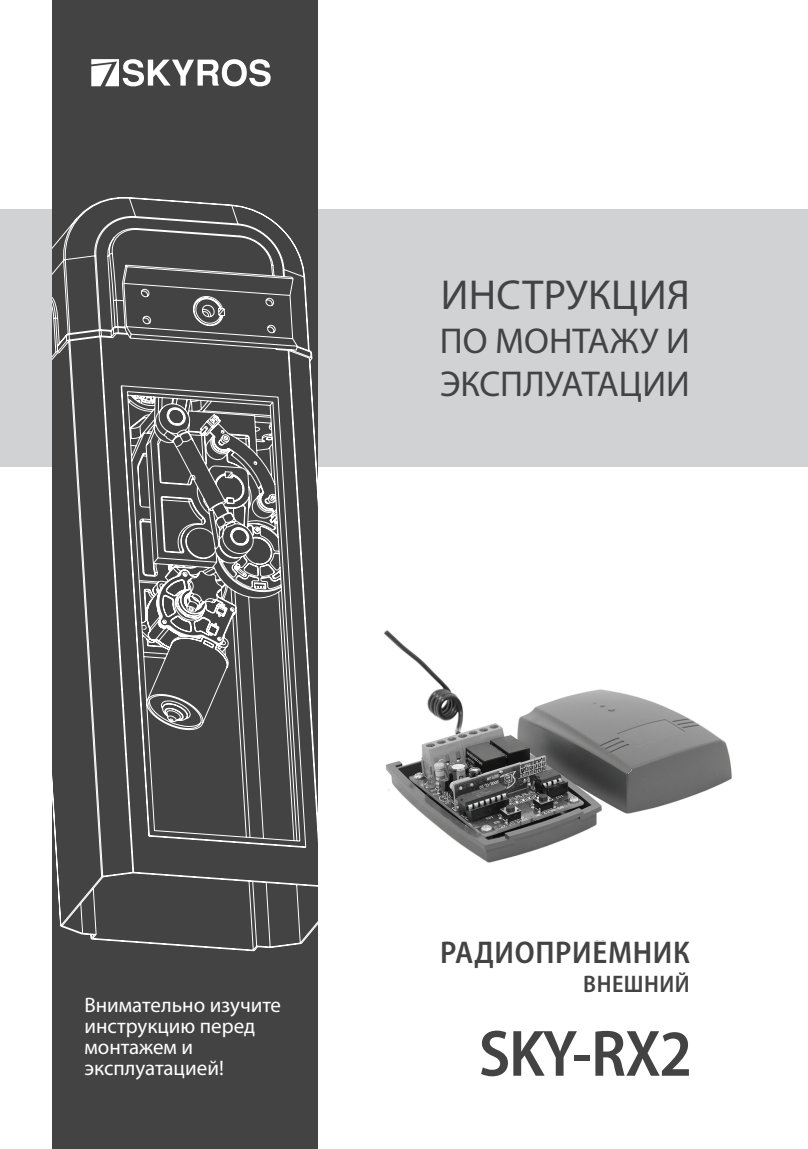
<style>
.page{position:relative;width:808px;height:1149px;background:#fff}
.page>*{position:absolute;margin:0;border:0;box-sizing:border-box;transform-origin:0 0}
.t1{font:600 semi-condensed 66px "Myriad Pro";letter-spacing:-.02em;color:#434343}
.t2{font:42px "Myriad Pro";letter-spacing:.01em;color:#434343}
.t3{font:36px/43.2px "Myriad Pro";color:#434343}
.t4{font:600 semi-condensed 31.5px "Myriad Pro";letter-spacing:.02em;color:#434343}
.t5{font:600 semi-condensed 24px "Myriad Pro";letter-spacing:.02em;color:#434343}
.t6{font:21px/21px "Myriad Pro";color:#fff}
</style>
<div class="page">
<div style="left:0;top:209px;width:808px;height:257px;background:#d1d2d4"></div>
<div style="left:52px;top:0;width:265px;height:1148px;background:#434343"></div>
<svg style="left:91px;top:59px;width:180px;height:27px"></svg>
<svg style="left:52px;top:197px;width:265px;height:754px"></svg>
<img style="left:384px;top:630px;width:348px;height:233px">
<h2 class="t2" style="left:441px;top:269px;width:251px">ИНСТРУКЦИЯ</h2>
<h3 class="t3" style="left:440px;top:318px;width:251px">ПО МОНТАЖУ И<br>ЭКСПЛУАТАЦИИ</h3>
<p class="t6" style="left:84px;top:993px;width:198px">Внимательно изучите инструкцию перед монтажем и эксплуатацией!</p>
<h3 class="t4" style="left:440px;top:932px;width:251px">РАДИОПРИЁМНИК</h3>
<p class="t5" style="left:583px;top:968px;width:108px">ВНЕШНИЙ</p>
<h1 class="t1" style="left:479px;top:1011px;width:215px">SKY-RX2</h1>
</div>
